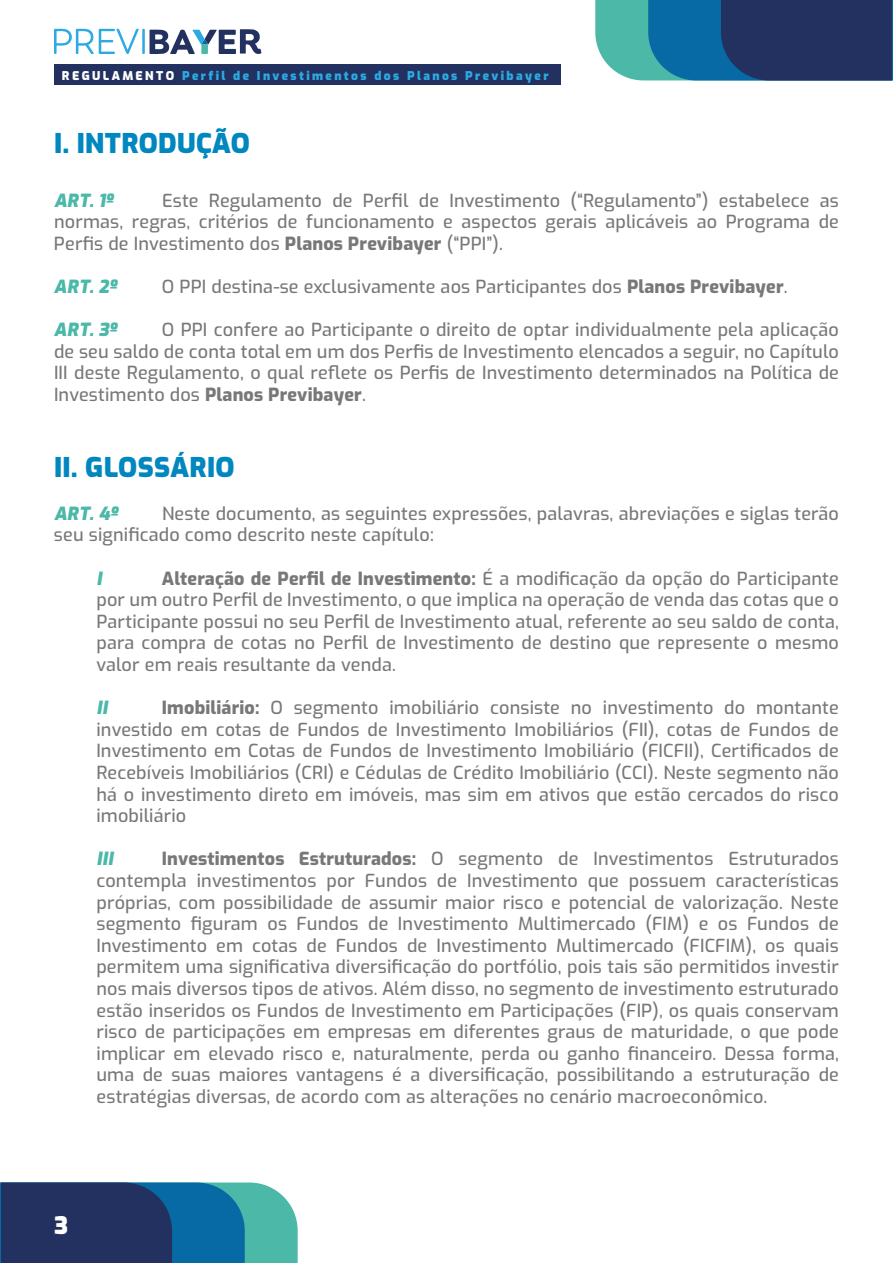
<style>
.page{position:relative;width:893px;height:1263px;background:#fff}
.page>*{position:absolute;margin:0;border:0;box-sizing:border-box;transform-origin:0 0}
.t1{font:900 27px "Exo";letter-spacing:.01em;color:#0087bf}
.t2{font:900 24px "Exo";color:#fff}
.t3{font:500 18px/21.6px "Exo";letter-spacing:.01em;color:#787878;text-align:justify}
.t4{font:italic 900 18px "Exo";letter-spacing:.01em;color:#4bb8a8}
.t5{font:900 12px "Exo";letter-spacing:.2em;color:#2daae2}
.s1{color:#fff}
.s2{font-weight:800}
</style>
<div class="page">
<svg style="left:0;top:1182px;width:298px;height:81px;background:#275c81"></svg>
<svg style="left:54px;top:29px;width:208px;height:25px"></svg>
<div style="left:54px;top:65px;width:506px;height:20px;background:#22315f"></div>
<svg style="left:595px;top:0;width:298px;height:80px;background:#275b80"></svg>
<p class="t5" style="left:62px;top:67px;width:488px"><span class="s1">REGULAMENTO</span> Perfil de Investimentos dos Planos Previbayer</p>
<h1 class="t1" style="left:54px;top:123px;width:198px">I. INTRODUÇÃO</h1>
<p class="t4" style="left:54px;top:187px;width:61px">ART. 1º</p>
<p class="t3" style="left:54px;top:188px;width:786px;text-indent:108px">Este Regulamento de Perfil de Investimento (“Regulamento”) estabelece as normas, regras, critérios de funcionamento e aspectos gerais aplicáveis ao Programa de Perfis de Investimento dos <span class="s2">Planos Previbayer</span> (“PPI”).</p>
<p class="t4" style="left:54px;top:273px;width:64px">ART. 2º</p>
<p class="t3" style="left:162px;top:275px;width:627px">O PPI destina-se exclusivamente aos Participantes dos <span class="s2">Planos Previbayer</span>.</p>
<p class="t4" style="left:54px;top:316px;width:64px">ART. 3º</p>
<p class="t3" style="left:54px;top:318px;width:786px;text-indent:108px">O PPI confere ao Participante o direito de optar individualmente pela aplicação de seu saldo de conta total em um dos Perfis de Investimento elencados a seguir, no Capítulo III deste Regulamento, o qual reflete os Perfis de Investimento determinados na Política de Investimento dos <span class="s2">Planos Previbayer</span>.</p>
<h1 class="t1" style="left:54px;top:447px;width:182px">II. GLOSSÁRIO</h1>
<p class="t4" style="left:54px;top:500px;width:65px">ART. 4º</p>
<p class="t3" style="left:54px;top:502px;width:786px;text-indent:108px">Neste documento, as seguintes expressões, palavras, abreviações e siglas terão seu significado como descrito neste capítulo:</p>
<p class="t4" style="left:96px;top:565px;width:7px">I</p>
<p class="t3" style="left:96px;top:566px;width:744px;text-indent:66px"><span class="s2">Alteração de Perfil de Investimento:</span> É a modificação da opção do Participante por um outro Perfil de Investimento, o que implica na operação de venda das cotas que o Participante possui no seu Perfil de Investimento atual, referente ao seu saldo de conta, para compra de cotas no Perfil de Investimento de destino que represente o mesmo valor em reais resultante da venda.</p>
<p class="t4" style="left:96px;top:694px;width:13px">II</p>
<p class="t3" style="left:96px;top:696px;width:744px;text-indent:66px"><span class="s2">Imobiliário:</span> O segmento imobiliário consiste no investimento do montante investido em cotas de Fundos de Investimento Imobiliários (FII), cotas de Fundos de Investimento em Cotas de Fundos de Investimento Imobiliário (FICFII), Certificados de Recebíveis Imobiliários (CRI) e Cédulas de Crédito Imobiliário (CCI). Neste segmento não há o investimento direto em imóveis, mas sim em ativos que estão cercados do risco imobiliário</p>
<p class="t4" style="left:96px;top:845px;width:18px">III</p>
<p class="t3" style="left:96px;top:847px;width:744px;text-indent:66px"><span class="s2">Investimentos Estruturados:</span> O segmento de Investimentos Estruturados contempla investimentos por Fundos de Investimento que possuem características próprias, com possibilidade de assumir maior risco e potencial de valorização. Neste segmento figuram os Fundos de Investimento Multimercado (FIM) e os Fundos de Investimento em cotas de Fundos de Investimento Multimercado (FICFIM), os quais permitem uma significativa diversificação do portfólio, pois tais são permitidos investir nos mais diversos tipos de ativos. Além disso, no segmento de investimento estruturado estão inseridos os Fundos de Investimento em Participações (FIP), os quais conservam risco de participações em empresas em diferentes graus de maturidade, o que pode implicar em elevado risco e, naturalmente, perda ou ganho financeiro. Dessa forma, uma de suas maiores vantagens é a diversificação, possibilitando a estruturação de estratégias diversas, de acordo com as alterações no cenário macroeconômico.</p>
<h2 class="t2" style="left:54px;top:1208px;width:15px">3</h2>
</div>
